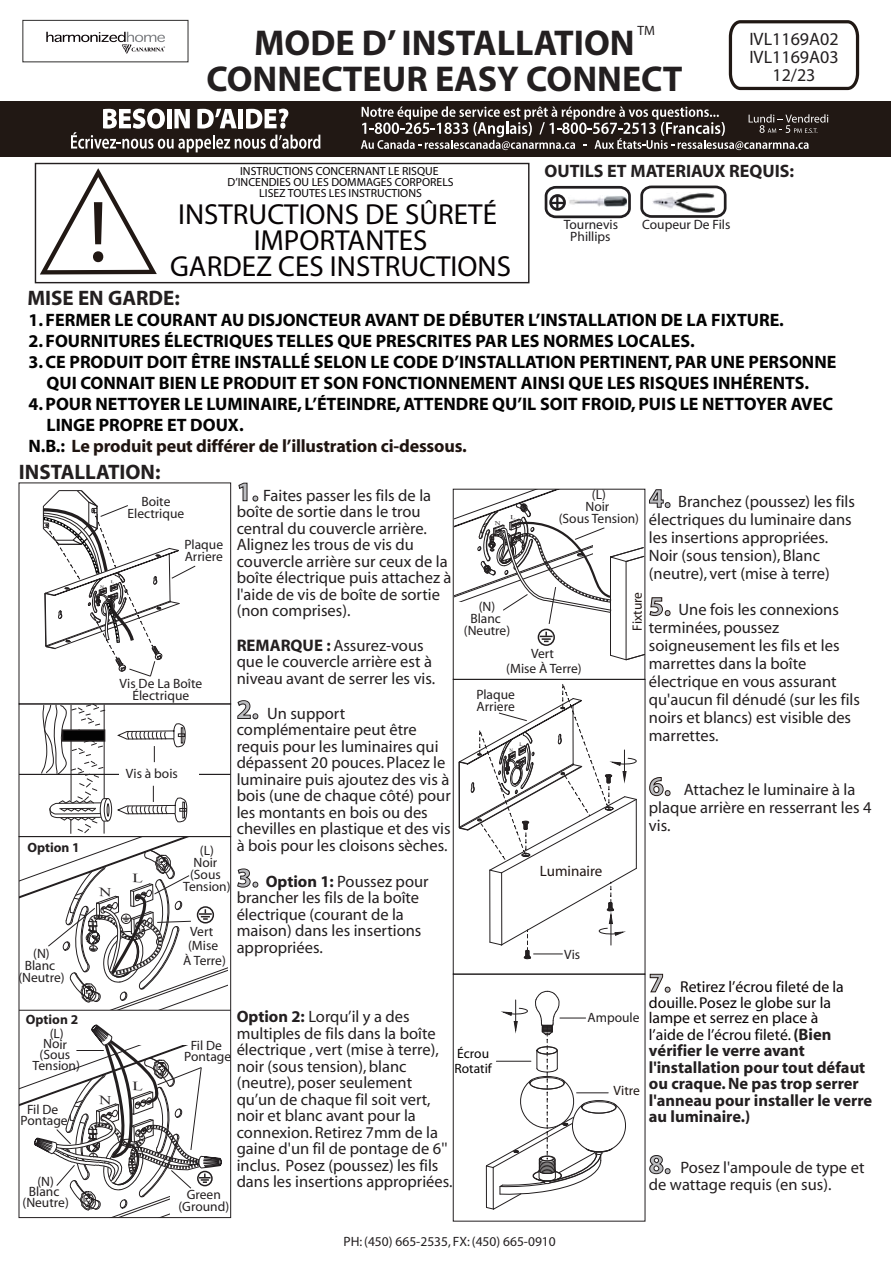
<style>
.page{position:relative;width:893px;height:1263px;background:#fff}
.page>*{position:absolute;margin:0;border:0;box-sizing:border-box;transform-origin:0 0}
.t1{font:87.6px "Myriad";color:#211814}
.t2{font:700 36px/36px "Myriad";color:#231f20;text-align:center}
.t3{font:29.1px/26.2px "Myriad";color:#070304;text-align:center}
.t4{font:700 21px "Myriad";color:#231f20}
.t5{font:700 18px/21px "Myriad";color:#030303;text-align:center}
.t6{font:700 18px "Myriad";letter-spacing:-.01em;color:#1f1410}
.t7{font:18px/18px "Myriad";color:#231f20;text-align:center}
.t8{font:700 18px "Myriad";color:#231f20}
.t9{font:16.5px/16.5px "Myriad";color:#231f20}
.t10{font:700 16.5px/16.5px "Myriad";color:#231f20}
.t11{font:15.75px/16px "Myriad";color:#080304}
.t12{font:15px "Myriad";color:#211613}
.t13{font:13.5px/12px "Myriad";color:#231f20;text-align:center}
.t14{font:13.5px/12px "Myriad";color:#211e20;text-align:center}
.t15{font:700 13.5px "Myriad";color:#231f20}
.t16{font:13.5px "Myriad";color:#221f21}
.t17{font:13.5px/15px "Myriad";color:#050303}
.t18{font:13.5px "Myriad";color:#211613}
.t19{font:13.5px "Myriad";color:#211814}
.t20{font:11.7px/11.1px "Myriad";color:#070304;text-align:center}
.t21{font:5.1px "Times New Roman";color:#231f20}
.s1{color:#030303}
.s2{font-weight:700;font-size:27px;color:#bcbdc0}
.s3{font-weight:700;font-size:16.8px}
.s4{font-weight:700}
.s5{font-weight:700;font-size:27px;color:#bdbec1}
.s6{font-weight:700;font-size:16.5px;color:#231f20}
</style>
<div class="page">
<svg style="left:728px;top:20px;width:132px;height:71px"></svg>
<svg style="left:649px;top:777px;width:21px;height:19px"></svg>
<svg style="left:649px;top:973px;width:21px;height:19px"></svg>
<svg style="left:649px;top:1155px;width:21px;height:19px"></svg>
<svg style="left:238px;top:482px;width:20px;height:19px"></svg>
<svg style="left:237px;top:700px;width:21px;height:19px"></svg>
<svg style="left:237px;top:868px;width:21px;height:20px"></svg>
<svg style="left:40px;top:168px;width:117px;height:107px"></svg>
<div style="left:35px;top:163px;width:494px;height:120px;border:1px solid #231f20"></div>
<svg style="left:544px;top:185px;width:87px;height:34px"></svg>
<svg style="left:640px;top:185px;width:87px;height:33px"></svg>
<div style="left:0;top:102px;width:891px;height:55px;background:#211814"></div>
<svg style="left:71px;top:109px;width:249px;height:43px"></svg>
<svg style="left:361px;top:106px;width:467px;height:44px"></svg>
<div style="left:22px;top:20px;width:167px;height:42px;background:#fff;border:1px solid #363534"></div>
<svg style="left:46px;top:32px;width:119px;height:22px"></svg>
<div style="left:453px;top:679px;width:192px;height:295px;border:1px solid #231f20"></div>
<div style="left:453px;top:974px;width:192px;height:247px;border:1px solid #231f20"></div>
<svg style="left:486px;top:990px;width:140px;height:220px"></svg>
<svg style="left:458px;top:679px;width:180px;height:280px"></svg>
<div style="left:19px;top:483px;width:212px;height:221px;border:1px solid #231f20"></div>
<hr style="left:19px;top:1010px;width:212px;height:1px;background:#231f20">
<hr style="left:19px;top:774px;width:212px;height:1px;background:#231f20">
<svg style="left:454px;top:489px;width:216px;height:172px"></svg>
<svg style="left:40px;top:484px;width:156px;height:193px"></svg>
<svg style="left:19px;top:703px;width:209px;height:306px"></svg>
<svg style="left:19px;top:1024px;width:203px;height:193px"></svg>
<h1 class="t1" style="left:88px;top:188px;width:22px">!</h1>
<p class="t13" style="left:637px;top:25px;width:19px">TM</p>
<h2 class="t2" style="left:206px;top:26px;width:478px">MODE D’ INSTALLATION<br>CONNECTEUR EASY CONNECT</h2>
<p class="t7" style="left:749px;top:31px;width:91px">IVL1169A02<br>IVL1169A03<br>12/23</p>
<p class="t20" style="left:227px;top:166px;width:228px">INSTRUCTIONS CONCERNANT LE RISQUE<br>D’INCENDIES OU LES DOMMAGES CORPORELS<br>LISEZ TOUTES LES INSTRUCTIONS</p>
<h3 class="t3" style="left:170px;top:202px;width:342px">INSTRUCTIONS DE SÛRETÉ<br>IMPORTANTES<br>GARDEZ CES INSTRUCTIONS</h3>
<p class="t8" style="left:545px;top:162px;width:251px">OUTILS ET MATERIAUX REQUIS:</p>
<p class="t16" style="left:642px;top:217px;width:90px">Coupeur De Fils</p>
<p class="t14" style="left:564px;top:219px;width:56px">Tournevis<br>Phillips</p>
<p class="t4" style="left:28px;top:287px;width:154px">MISE EN GARDE:</p>
<p class="t5" style="left:28px;top:310px;width:757px">1. FERMER LE COURANT AU DISJONCTEUR AVANT DE DÉBUTER L’INSTALLATION DE LA FIXTURE.</p>
<p class="t5" style="left:28px;top:331px;width:668px">2. FOURNITURES ÉLECTRIQUES TELLES QUE PRESCRITES PAR LES NORMES LOCALES.</p>
<p class="t5" style="left:28px;top:352px;width:809px">3. CE PRODUIT DOIT ÊTRE INSTALLÉ SELON LE CODE D’INSTALLATION PERTINENT, PAR UNE PERSONNE<br>QUI CONNAIT BIEN LE PRODUIT ET SON FONCTIONNEMENT AINSI QUE LES RISQUES INHÉRENTS.</p>
<p class="t5" style="left:28px;top:394px;width:806px">4. POUR NETTOYER LE LUMINAIRE, L’ÉTEINDRE, ATTENDRE QU’IL SOIT FROID, PUIS LE NETTOYER AVEC</p>
<p class="t5" style="left:47px;top:415px;width:199px">LINGE PROPRE ET DOUX.</p>
<p class="t6" style="left:28px;top:437px;width:440px"><span class="s1">N.B.:</span> Le produit peut différer de l’illustration ci-dessous.</p>
<p class="t4" style="left:19px;top:461px;width:143px">INSTALLATION:</p>
<p class="t15" style="left:27px;top:840px;width:54px">Option 1</p>
<p class="t13" style="left:18px;top:948px;width:48px">(N)<br>Blanc (Neutre)</p>
<p class="t15" style="left:26px;top:1012px;width:54px">Option 2</p>
<p class="t13" style="left:33px;top:1028px;width:49px;line-height:10.6px;rotate:1deg">(L)<br>Noir (Sous<br>Tension)</p>
<p class="t13" style="left:21px;top:1104px;width:48px;line-height:10.6px">Fil De<br>Pontage</p>
<p class="t13" style="left:23px;top:1176px;width:48px;line-height:10.6px">(N)<br>Blanc (Neutre)</p>
<p class="t9" style="left:237px;top:488px;width:216px"><span class="s2">1.</span> Faites passer les fils de la boîte de sortie dans le trou central du couvercle arrière.<br>Alignez les trous de vis du couvercle arrière sur ceux de la boîte électrique puis attachez à l'aide de vis de boîte de sortie (non comprises).</p>
<p class="t9" style="left:237px;top:638px;width:200px"><span class="s3">REMARQUE :</span> Assurez-vous que le couvercle arrière est à niveau avant de serrer les vis.</p>
<p class="t9" style="left:237px;top:705px;width:216px"><span class="s2">2.</span> Un support complémentaire peut être requis pour les luminaires qui dépassent 20 pouces. Placez le luminaire puis ajoutez des vis à bois (une de chaque côté) pour les montants en bois ou des chevilles en plastique et des vis à bois pour les cloisons sèches.</p>
<p class="t9" style="left:237px;top:874px;width:193px"><span class="s2">3.</span> <span class="s4">Option 1:</span> Poussez pour brancher les fils de la boîte électrique (courant de la maison) dans les insertions appropriées.</p>
<p class="t13" style="left:128px;top:496px;width:58px">Boite<br>Electrique</p>
<p class="t13" style="left:185px;top:539px;width:40px;text-align:left">Plaque<br>Arriere</p>
<p class="t13" style="left:120px;top:678px;width:84px">Vis De La Boîte<br>Électrique</p>
<p class="t13" style="left:126px;top:768px;width:54px">Vis à bois</p>
<p class="t13" style="left:183px;top:845px;width:49px">(L)<br>Noir (Sous<br>Tension)</p>
<p class="t13" style="left:183px;top:924px;width:44px;line-height:14.7px">Vert (Mise<br>À Terre)</p>
<p class="t9" style="left:649px;top:493px;width:208px;line-height:18px"><span class="s2">4.</span> Branchez (poussez) les fils électriques du luminaire dans les insertions appropriées.<br>Noir (sous tension), Blanc (neutre), vert (mise à terre)</p>
<p class="t9" style="left:649px;top:601px;width:213px;line-height:18px"><span class="s5">5.</span> Une fois les connexions terminées, poussez soigneusement les fils et les marrettes dans la boîte électrique en vous assurant qu'aucun fil dénudé (sur les fils noirs et blancs) est visible des marrettes.</p>
<p class="t9" style="left:649px;top:781px;width:224px;line-height:18px"><span class="s5">6.</span> Attachez le luminaire à la plaque arrière en resserrant les 4 vis.</p>
<p class="t13" style="left:559px;top:489px;width:82px">(L)<br>Noir<br>(Sous Tension)</p>
<p class="t18" style="left:631px;top:631px;width:40px;rotate:-90deg">Fixture</p>
<p class="t13" style="left:464px;top:601px;width:48px">(N)<br>Blanc (Neutre)</p>
<p class="t13" style="left:506px;top:647px;width:77px;line-height:14.7px">Vert<br>(Mise À Terre)</p>
<p class="t13" style="left:476px;top:689px;width:40px;text-align:left">Plaque<br>Arriere</p>
<p class="t21" style="left:519px;top:740px;width:5px">L</p>
<p class="t21" style="left:509px;top:746px;width:5px">N</p>
<p class="t12" style="left:540px;top:863px;width:64px">Luminaire</p>
<p class="t13" style="left:564px;top:949px;width:18px">Vis</p>
<p class="t9" style="left:237px;top:1009px;width:217px"><span class="s4">Option 2:</span> Lorqu’il y a des multiples de fils dans la boîte électrique , vert (mise à terre), noir (sous tension), blanc (neutre), poser seulement qu’un de chaque fil soit vert, noir et blanc avant pour la connexion. Retirez 7mm de la gaine d'un fil de pontage de 6'' inclus. Posez (poussez) les fils dans les insertions appropriées.</p>
<p class="t13" style="left:184px;top:1040px;width:48px;line-height:10.6px">Fil De<br>Pontage</p>
<p class="t17" style="left:455px;top:1046px;width:39px">Écrou<br>Rotatif</p>
<p class="t13" style="left:178px;top:1189px;width:52px">Green (Ground)</p>
<p class="t13" style="left:343px;top:1236px;width:214px">PH: (450) 665-2535, FX: (450) 665-0910</p>
<p class="t13" style="left:588px;top:1012px;width:53px">Ampoule</p>
<p class="t19" style="left:614px;top:1084px;width:28px">Vitre</p>
<p class="t11" style="left:649px;top:979px;width:196px"><span class="s5">7.</span> Retirez l’écrou fileté de la douille. Posez le globe sur la lampe et serrez en place à l’aide de l’écrou fileté. <span class="s6">(Bien</span></p>
<p class="t10" style="left:649px;top:1043px;width:225px">vérifier le verre avant l'installation pour tout défaut ou craque. Ne pas trop serrer l'anneau pour installer le verre au luminaire.)</p>
<p class="t9" style="left:649px;top:1160px;width:217px"><span class="s2">8.</span> Posez l'ampoule de type et de wattage requis (en sus).</p>
</div>
